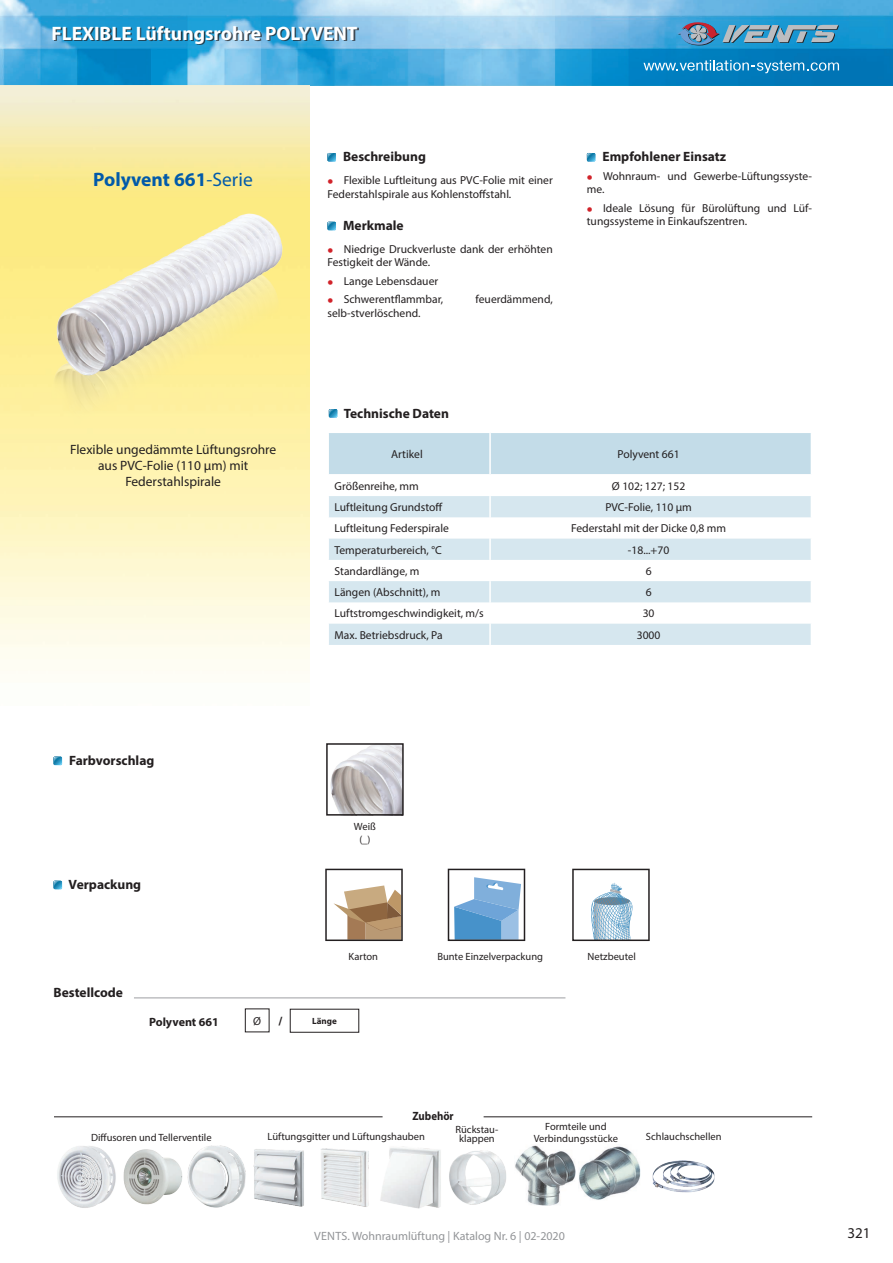
<style>
.page{position:relative;width:893px;height:1263px;background:#fff}
.page>*{position:absolute;margin:0;border:0;box-sizing:border-box;transform-origin:0 0}
.t1{font:700 19.5px "Myriad Pro";color:#fff}
.t2{font:700 19.5px "Myriad Pro";color:#015aaa}
.t3{font:15px "Myriad Pro";color:#231f20}
.t4{font:700 13.5px "Myriad Pro";color:#231f20}
.t5{font:13.5px/16.2px "Myriad Pro";color:#231f20;text-align:center}
.t6{font:12px "Myriad Pro";color:#939598}
.t7{font:700 12px "Myriad Pro";color:#231f20}
.t8{font:700 12px "Myriad Pro";color:#231f20;scale:.9 1}
.t9{font:11.55px/13.8px "Myriad Pro";color:#231f20}
.t10{font:10.5px/12.6px "Myriad Pro";color:#231f20;text-align:center}
.t11{font:700 9px "Myriad Pro";color:#231f20}
.s1{font-weight:400}
.s2{font-weight:700;font-size:17.4px;color:#d1232a}
</style>
<div class="page">
<img style="left:0;top:0;width:893px;height:85px">
<svg style="left:677px;top:22px;width:162px;height:24px;background:#5f96b7"></svg>
<svg style="left:643px;top:60px;width:196px;height:13px;background:#3a98ca"></svg>
<svg style="left:327px;top:153px;width:9px;height:8px"></svg>
<svg style="left:327px;top:222px;width:9px;height:8px"></svg>
<svg style="left:587px;top:153px;width:8px;height:8px"></svg>
<svg style="left:329px;top:433px;width:482px;height:212px"></svg>
<svg style="left:329px;top:409px;width:8px;height:8px"></svg>
<svg style="left:53px;top:756px;width:9px;height:9px"></svg>
<svg style="left:53px;top:881px;width:9px;height:8px"></svg>
<svg style="left:325px;top:869px;width:78px;height:72px"></svg>
<svg style="left:448px;top:869px;width:77px;height:72px"></svg>
<svg style="left:572px;top:869px;width:78px;height:72px"></svg>
<img style="left:330px;top:746px;width:71px;height:67px">
<div style="left:326px;top:743px;width:78px;height:73px;border:2px solid #231f20"></div>
<hr style="left:134px;top:997px;width:431px;height:1px;background:#9d9fa2">
<div style="left:290px;top:1009px;width:69px;height:24px;border:1px solid #231f20"></div>
<hr style="left:54px;top:1116px;width:329px;height:1px;background:#231f20">
<hr style="left:484px;top:1116px;width:328px;height:1px;background:#231f20">
<img style="left:57px;top:1146px;width:59px;height:62px">
<img style="left:123px;top:1149px;width:60px;height:56px">
<img style="left:187px;top:1145px;width:117px;height:63px">
<img style="left:321px;top:1148px;width:48px;height:59px">
<img style="left:380px;top:1146px;width:61px;height:62px">
<img style="left:652px;top:1160px;width:63px;height:33px">
<img style="left:449px;top:1150px;width:57px;height:55px">
<img style="left:515px;top:1145px;width:60px;height:60px">
<img style="left:579px;top:1146px;width:61px;height:54px">
<img style="left:30px;top:210px;width:276px;height:221px">
<div style="left:54px;top:27px;width:305px;height:18px;background:#231f20;opacity:.75"></div>
<h1 class="t1" style="left:51px;top:20px;width:308px">FLEXIBLE Lüftungsrohre POLYVENT</h1>
<h1 class="t2" style="left:93px;top:167px;width:161px">Polyvent 661<span class="s1">-Serie</span></h1>
<p class="t4" style="left:343px;top:148px;width:84px">Beschreibung</p>
<p class="t9" style="left:327px;top:173px;width:227px"><span class="s2">•</span> Flexible Luftleitung aus PVC-Folie mit einer<br>Federstahlspirale aus Kohlenstoffstahl.</p>
<p class="t4" style="left:343px;top:217px;width:62px">Merkmale</p>
<p class="t9" style="left:327px;top:242px;width:227px"><span class="s2">•</span> Niedrige Druckverluste dank der erhöhten<br>Festigkeit der Wände.</p>
<p class="t9" style="left:327px;top:274px;width:112px"><span class="s2">•</span> Lange Lebensdauer</p>
<p class="t9" style="left:327px;top:292px;width:117px"><span class="s2">•</span> Schwerentflammbar,</p>
<p class="t9" style="left:476px;top:292px;width:79px">feuerdämmend,</p>
<p class="t9" style="left:327px;top:306px;width:95px">selb-stverlöschend.</p>
<p class="t4" style="left:602px;top:148px;width:125px">Empfohlener Einsatz</p>
<p class="t9" style="left:587px;top:169px;width:227px"><span class="s2">•</span> Wohnraum- und Gewerbe-Lüftungssyste&shy;me.</p>
<p class="t9" style="left:587px;top:201px;width:227px"><span class="s2">•</span> Ideale Lösung für Bürolüftung und Lüf&shy;tungssysteme in Einkaufszentren.</p>
<p class="t4" style="left:344px;top:404px;width:107px">Technische Daten</p>
<p class="t5" style="left:70px;top:441px;width:208px">Flexible ungedämmte Lüftungsrohre aus PVC-Folie (110 μm) mit<br>Federstahlspirale</p>
<p class="t9" style="left:391px;top:447px;width:33px">Artikel</p>
<p class="t9" style="left:618px;top:447px;width:64px">Polyvent 661</p>
<p class="t9" style="left:335px;top:479px;width:86px">Größenreihe, mm</p>
<p class="t9" style="left:612px;top:479px;width:75px">Ø 102; 127; 152</p>
<p class="t9" style="left:335px;top:500px;width:110px">Luftleitung Grundstoff</p>
<p class="t9" style="left:605px;top:500px;width:88px">PVC-Folie, 110 μm</p>
<p class="t9" style="left:335px;top:521px;width:116px">Luftleitung Federspirale</p>
<p class="t9" style="left:571px;top:521px;width:156px">Federstahl mit der Dicke 0,8 mm</p>
<p class="t9" style="left:335px;top:543px;width:109px">Temperaturbereich, °C</p>
<p class="t9" style="left:628px;top:543px;width:43px">-18...+70</p>
<p class="t9" style="left:335px;top:564px;width:86px">Standardlänge, m</p>
<p class="t9" style="left:646px;top:564px;width:7px">6</p>
<p class="t9" style="left:335px;top:585px;width:107px">Längen (Abschnitt), m</p>
<p class="t9" style="left:646px;top:585px;width:7px">6</p>
<p class="t9" style="left:335px;top:606px;width:151px">Luftstromgeschwindigkeit, m/s</p>
<p class="t9" style="left:643px;top:606px;width:13px">30</p>
<p class="t9" style="left:335px;top:628px;width:110px">Max. Betriebsdruck, Pa</p>
<p class="t9" style="left:637px;top:628px;width:25px">3000</p>
<p class="t4" style="left:69px;top:752px;width:87px">Farbvorschlag</p>
<p class="t4" style="left:69px;top:876px;width:74px">Verpackung</p>
<p class="t10" style="left:354px;top:820px;width:24px">Weiß (_)</p>
<p class="t4" style="left:53px;top:983px;width:71px">Bestellcode</p>
<p class="t10" style="left:348px;top:950px;width:31px">Karton</p>
<p class="t10" style="left:437px;top:950px;width:107px">Bunte Einzelverpackung</p>
<p class="t10" style="left:588px;top:950px;width:50px">Netzbeutel</p>
<p class="t7" style="left:149px;top:1014px;width:71px">Polyvent 661</p>
<p class="t9" style="left:253px;top:1014px;width:9px">Ø</p>
<p class="t7" style="left:278px;top:1013px;width:5px">/</p>
<p class="t11" style="left:312px;top:1015px;width:26px">Länge</p>
<p class="t8" style="left:412px;top:1108px;width:47px">Zubehör</p>
<p class="t10" style="left:91px;top:1130px;width:122px">Diffusoren und Tellerventile</p>
<p class="t10" style="left:268px;top:1130px;width:159px">Lüftungsgitter und Lüftungshauben</p>
<p class="t10" style="left:534px;top:1120px;width:86px">Formteile und<br>Verbindungsstücke</p>
<p class="t10" style="left:646px;top:1130px;width:77px">Schlauchschellen</p>
<p class="t10" style="left:455px;top:1125px;width:44px;line-height:9px">Rückstau&shy;klappen</p>
<p class="t6" style="left:314px;top:1229px;width:252px">VENTS. Wohnraumlüftung | Katalog Nr. 6 | 02-2020</p>
<p class="t3" style="left:847px;top:1224px;width:25px">321</p>
</div>
